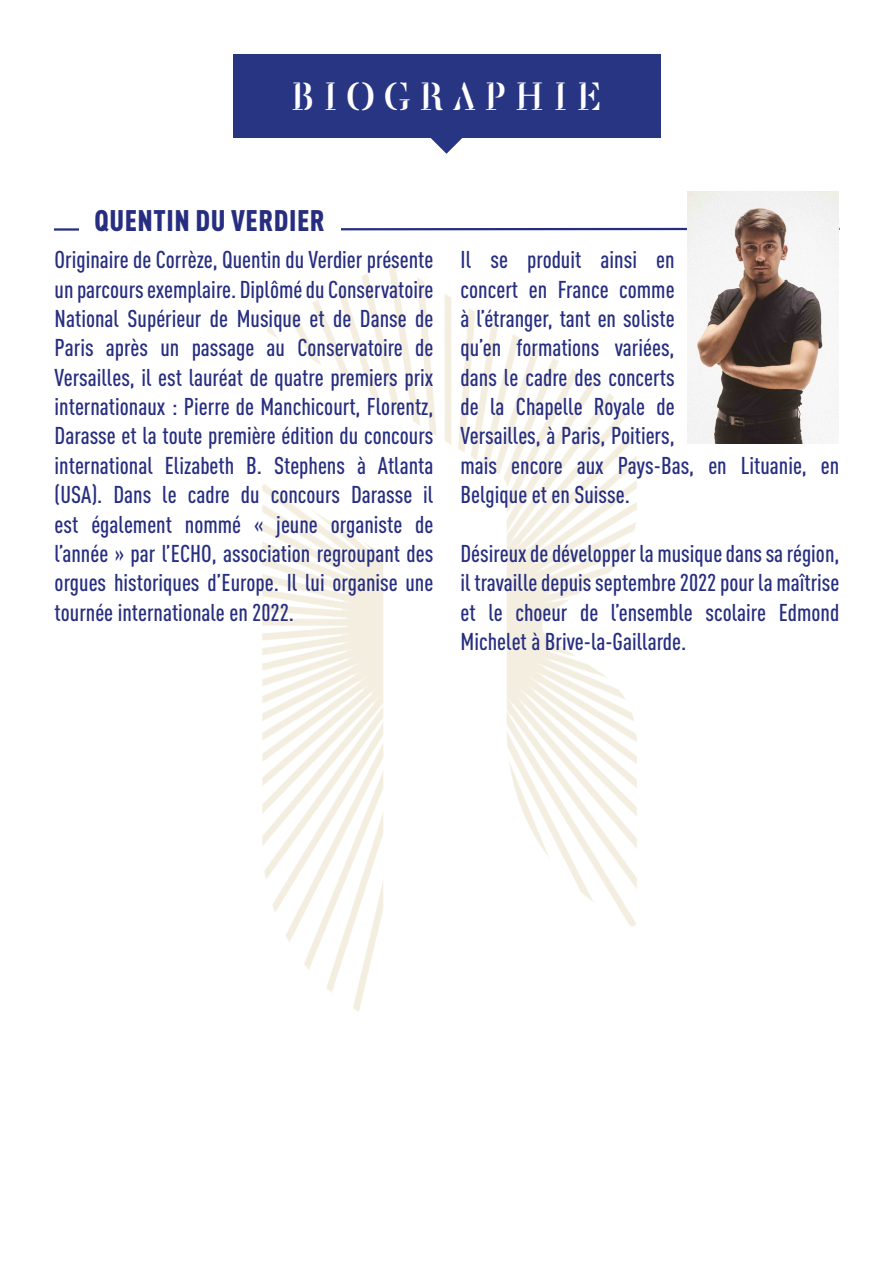
<style>
.page{position:relative;width:893px;height:1263px;background:#fff}
.page>*{position:absolute;margin:0;border:0;box-sizing:border-box;transform-origin:0 0}
.t1{font:39.3px "Saluzzo";letter-spacing:.225em;color:#fff}
.t2{font:900 29.4px "DIN Pro";letter-spacing:.02em;color:#272e80}
.t3{font:500 condensed 24px/29.4px "DIN Pro";color:#272e80;text-align:justify}
</style>
<div class="page">
<img style="left:233px;top:111px;width:605px;height:901px">
<svg style="left:54px;top:227px;width:786px;height:5px"></svg>
<div style="left:79px;top:208px;width:261px;height:32px;background:#fff"></div>
<svg style="left:430px;top:137px;width:33px;height:17px"></svg>
<div style="left:233px;top:54px;width:427px;height:83px;background:#283583"></div>
<img style="left:687px;top:191px;width:152px;height:252px">
<h1 class="t1" style="left:291px;top:72px;width:313px">BIOGRAPHIE</h1>
<p class="t2" style="left:95px;top:197px;width:232px">QUENTIN DU VERDIER</p>
<p class="t3" style="left:55px;top:243px;width:380px">Originaire de Corrèze, Quentin du Verdier présente un parcours exemplaire. Diplômé du Conservatoire National Supérieur de Musique et de Danse de Paris après un passage au Conservatoire de Versailles, il est lauréat de quatre premiers prix internationaux : Pierre de Manchicourt, Florentz, Darasse et la toute première édition du concours international Elizabeth B. Stephens à Atlanta (USA). Dans le cadre du concours Darasse il est également nommé « jeune organiste de l’année » par l’ECHO, association regroupant des orgues historiques d’Europe. Il lui organise une tournée internationale en 2022.</p>
<p class="t3" style="left:461px;top:243px;width:380px;text-align:left">Il se produit ainsi en<br>concert en France comme<br>à l’étranger, tant en soliste<br>qu’en formations variées,<br>dans le cadre des concerts<br>de la Chapelle Royale de<br>Versailles, à Paris, Poitiers,<br>mais encore aux Pays-Bas, en Lituanie, en<br>Belgique et en Suisse.</p>
<p class="t3" style="left:461px;top:537px;width:380px">Désireux de développer la musique dans sa région, il travaille depuis septembre 2022 pour la maîtrise et le choeur de l’ensemble scolaire Edmond Michelet à Brive-la-Gaillarde.</p>
</div>
